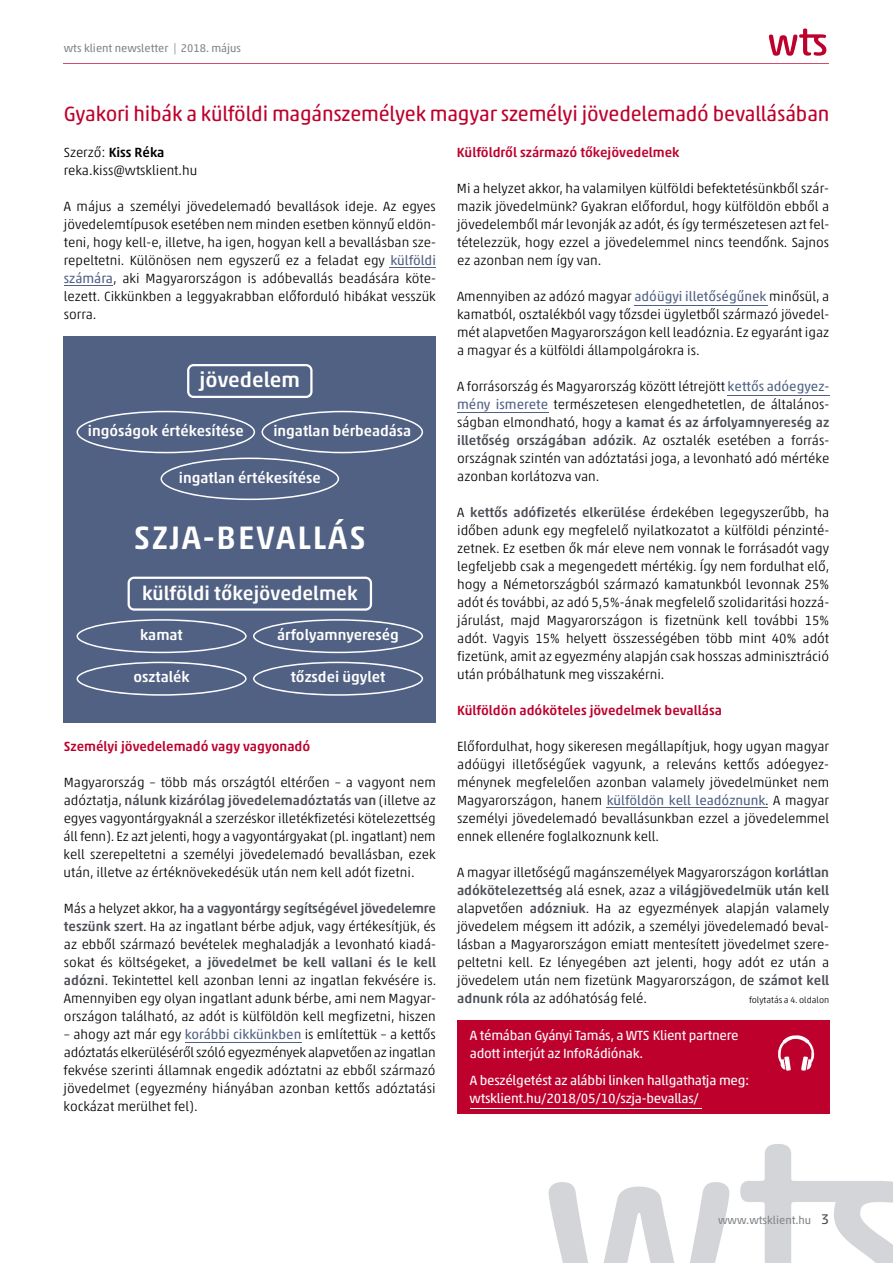
<style>
.page{position:relative;width:893px;height:1263px;background:#fff}
.page>*{position:absolute;margin:0;border:0;box-sizing:border-box;transform-origin:0 0}
.t1{font:500 33px "Akko Pro";letter-spacing:.055em;color:#fff}
.t2{font:21px "Akko Rounded Pro";letter-spacing:-.01em;color:#be002d}
.t3{font:500 21px "Akko Pro";color:#fff}
.t4{font:500 19.5px "Akko Pro";color:#fff}
.t5{font:500 15px "Akko Pro";color:#fff}
.t6{font:300 13.5px/18px "Akko Pro";color:#000;text-align:justify}
.t7{font:13.5px/18px "Akko Pro";letter-spacing:-.015em;color:#fff}
.t8{font:500 13.5px "Akko Pro";color:#be002d}
.t9{font:11.25px "Akko Pro";color:#838589}
.t10{font:300 9px "Akko Pro";color:#000}
.s1{font-weight:500}
.s2{font-weight:400;color:#516184}
.s3{font-weight:500;color:#4e5157}
.s4{font-size:14.25px;color:#4e5157}
</style>
<div class="page">
<svg style="left:769px;top:29px;width:57px;height:27px"></svg>
<hr style="left:64px;top:64px;width:765px;height:1px;background:#d24d6c">
<svg style="left:549px;top:1182px;width:180px;height:81px"></svg>
<svg style="left:740px;top:1144px;width:153px;height:119px"></svg>
<hr style="left:606px;top:807px;width:161px;height:1px;background:#516184">
<hr style="left:457px;top:412px;width:92px;height:1px;background:#516184">
<hr style="left:634px;top:305px;width:133px;height:1px;background:#516184">
<div style="left:64px;top:336px;width:372px;height:387px;background:#516184"></div>
<svg style="left:77px;top:619px;width:170px;height:34px"></svg>
<svg style="left:77px;top:662px;width:170px;height:34px"></svg>
<svg style="left:77px;top:411px;width:346px;height:89px"></svg>
<svg style="left:253px;top:619px;width:170px;height:34px"></svg>
<svg style="left:253px;top:662px;width:170px;height:34px"></svg>
<svg style="left:187px;top:364px;width:126px;height:34px"></svg>
<svg style="left:128px;top:577px;width:244px;height:34px"></svg>
<hr style="left:389px;top:267px;width:47px;height:1px;background:#516184">
<hr style="left:64px;top:285px;width:49px;height:1px;background:#516184">
<div style="left:457px;top:1020px;width:372px;height:94px;background:#be002d"></div>
<img style="left:778px;top:1035px;width:36px;height:36px">
<hr style="left:470px;top:1108px;width:232px;height:1px;background:#fff">
<hr style="left:185px;top:1042px;width:117px;height:1px;background:#516184">
<hr style="left:727px;top:395px;width:102px;height:1px;background:#516184">
<p class="t9" style="left:64px;top:42px;width:179px">wts klient newsletter | 2018. május</p>
<h2 class="t2" style="left:64px;top:101px;width:767px">Gyakori hibák a külföldi magánszemélyek magyar személyi jövedelemadó bevallásában</h2>
<p class="t6" style="left:64px;top:143px;width:135px">Szerző: <span class="s1">Kiss Réka </span>reka.kiss@wtsklient.hu</p>
<p class="t6" style="left:64px;top:197px;width:374px">A május a személyi jövedelemadó bevallások ideje. Az egyes jövedelemtípusok esetében nem minden esetben könnyű eldön&shy;teni, hogy kell-e, illetve, ha igen, hogyan kell a bevallásban sze&shy;repeltetni. Különösen nem egyszerű ez a feladat egy <span class="s2">külföldi számára</span>, aki Magyarországon is adóbevallás beadására köte&shy;lezett. Cikkünkben a leggyakrabban előforduló hibákat vesszük sorra.</p>
<h2 class="t3" style="left:200px;top:366px;width:102px">jövedelem</h2>
<p class="t5" style="left:88px;top:421px;width:157px">ingóságok értékesítése</p>
<p class="t5" style="left:179px;top:468px;width:143px">ingatlan értékesítése</p>
<p class="t5" style="left:273px;top:421px;width:139px">ingatlan bérbeadása</p>
<h1 class="t1" style="left:134px;top:517px;width:233px">SZJA- BEVALLÁS</h1>
<h3 class="t4" style="left:142px;top:581px;width:217px">külföldi tőkejövedelmek</h3>
<p class="t5" style="left:140px;top:625px;width:44px">kamat</p>
<p class="t5" style="left:134px;top:668px;width:58px">osztalék</p>
<p class="t5" style="left:277px;top:625px;width:123px">árfolyamnyereség</p>
<p class="t5" style="left:291px;top:668px;width:96px">tőzsdei ügylet</p>
<p class="t8" style="left:64px;top:738px;width:248px">Személyi jövedelemadó vagy vagyonadó</p>
<p class="t6" style="left:64px;top:773px;width:374px">Magyarország – több más országtól eltérően – a vagyont nem adóztatja, <span class="s3">nálunk kizárólag jövedelemadóztatás van</span> (illetve az egyes vagyontárgyaknál a szerzéskor illetékfizetési kötelezettség áll fenn). Ez azt jelenti, hogy a vagyontárgyakat (pl. ingatlant) nem kell szerepeltetni a személyi jövedelemadó bevallásban, ezek után, illetve az értéknövekedésük után nem kell adót fizetni.</p>
<p class="t6" style="left:64px;top:899px;width:374px">Más a helyzet akkor, <span class="s3">ha a vagyontárgy segítségével jövedelemre teszünk szert</span>. Ha az ingatlant bérbe adjuk, vagy értékesítjük, és az ebből származó bevételek meghaladják a levonható kiadá&shy;sokat és költségeket, <span class="s3">a jövedelmet be kell vallani és le kell adózni</span>. Tekintettel kell azonban lenni az ingatlan fekvésére is.<br>Amennyiben egy olyan ingatlant adunk bérbe, ami nem Magyar&shy;országon található, az adót is külföldön kell megfizetni, hiszen</p>
<p class="t6" style="left:64px;top:1025px;width:374px">– ahogy azt már egy <span class="s2">korábbi cikkünkben</span> is említettük – a kettős adóztatás elkerüléséről szóló egyezmények alapvetően az ingatlan fekvése szerinti államnak engedik adóztatni az ebből származó jövedelmet (egyezmény hiányában azonban kettős adóztatási kockázat merülhet fel).</p>
<p class="t8" style="left:457px;top:144px;width:224px">Külföldről származó tőkejövedelmek</p>
<p class="t6" style="left:457px;top:179px;width:374px">Mi a helyzet akkor, ha valamilyen külföldi befektetésünkből szár&shy;mazik jövedelmünk? Gyakran előfordul, hogy külföldön ebből a jövedelemből már levonják az adót, és így természetesen azt fel&shy;tételezzük, hogy ezzel a jövedelemmel nincs teendőnk. Sajnos ez azonban nem így van.</p>
<p class="t6" style="left:457px;top:287px;width:374px">Amennyiben az adózó magyar <span class="s2">adóügyi illetőségűnek</span> minősül, a kamatból, osztalékból vagy tőzsdei ügyletből származó jövedel&shy;mét alapvetően Magyarországon kell leadóznia. Ez egyaránt igaz a magyar és a külföldi állampolgárokra is.</p>
<p class="t6" style="left:457px;top:377px;width:374px">A forrásország és Magyarország között létrejött <span class="s2">kettős adóegyez&shy;mény ismerete</span> természetesen elengedhetetlen, de általános&shy;ságban elmondható, hogy <span class="s3">a kamat és az árfolyamnyereség az illetőség országában adózik</span>. Az osztalék esetében a forrás&shy;országnak szintén van adóztatási joga, a levonható adó mértéke azonban korlátozva van.</p>
<p class="t6" style="left:457px;top:503px;width:374px">A <span class="s3">kettős adófizetés elkerülése</span> érdekében legegyszerűbb, ha időben adunk egy megfelelő nyilatkozatot a külföldi pénzinté&shy;zetnek. Ez esetben ők már eleve nem vonnak le forrásadót vagy legfeljebb csak a megengedett mértékig. Így nem fordulhat elő, hogy a Németországból származó kamatunkból levonnak 25% adót és további, az adó 5,5%-ának megfelelő szolidaritási hozzá&shy;járulást, majd Magyarországon is fizetnünk kell további 15% adót. Vagyis 15% helyett összességében több mint 40% adót fizetünk, amit az egyezmény alapján csak hosszas adminisztráció után próbálhatunk meg visszakérni.</p>
<p class="t8" style="left:457px;top:702px;width:266px">Külföldön adóköteles jövedelmek bevallása</p>
<p class="t6" style="left:457px;top:737px;width:374px">Előfordulhat, hogy sikeresen megállapítjuk, hogy ugyan magyar adóügyi illetőségűek vagyunk, a releváns kettős adóegyez&shy;ménynek megfelelően azonban valamely jövedelmünket nem Magyarországon, hanem <span class="s2">külföldön kell leadóznunk</span>. A magyar személyi jövedelemadó bevallásunkban ezzel a jövedelemmel ennek ellenére foglalkoznunk kell.</p>
<p class="t6" style="left:457px;top:863px;width:374px">A magyar illetőségű magánszemélyek Magyarországon <span class="s3">korlátlan adókötelezettség</span> alá esnek, azaz a <span class="s3">világjövedelmük után kell </span>alapvetően <span class="s3">adózniuk</span>. Ha az egyezmények alapján valamely jövedelem mégsem itt adózik, a személyi jövedelemadó beval&shy;lásban a Magyarországon emiatt mentesített jövedelmet szere&shy;peltetni kell. Ez lényegében azt jelenti, hogy adót ez után a jövedelem után nem fizetünk Magyarországon, de <span class="s3">számot kell adnunk róla</span> az adóhatóság felé.</p>
<p class="t10" style="left:749px;top:994px;width:82px">folytatás a 4. oldalon</p>
<p class="t7" style="left:470px;top:1026px;width:270px">A témában Gyányi Tamás, a WTS Klient partnere adott interjút az InfoRádiónak.</p>
<p class="t7" style="left:470px;top:1071px;width:281px">A beszélgetést az alábbi linken hallgathatja meg: wtsklient.hu/2018/05/10/szja-bevallas/</p>
<p class="t9" style="left:718px;top:1213px;width:113px">www.wtsklient.hu <span class="s4">3</span></p>
</div>
